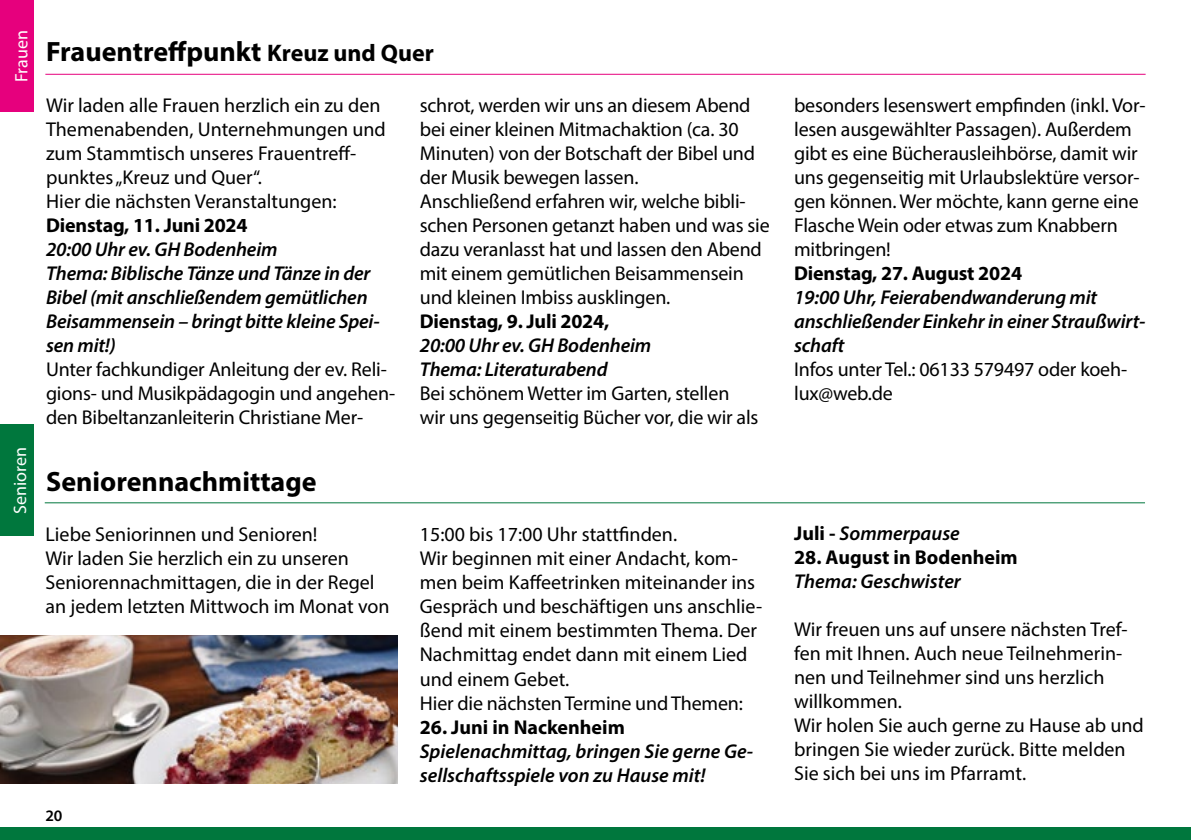
<style>
.page{position:relative;width:1191px;height:840px;background:#fff}
.page>*{position:absolute;margin:0;border:0;box-sizing:border-box;transform-origin:0 0}
.t1{font:700 28px "Myriad Pro";color:#000}
.t2{font:20px/24px "Myriad Pro";letter-spacing:-.01em;color:#000}
.t3{font:italic 600 20px/24px "Myriad Pro";letter-spacing:-.01em;color:#000}
.t4{font:700 20px "Myriad Pro";letter-spacing:-.01em;color:#000}
.t5{font:18px "Myriad Pro";color:#fff}
.t6{font:600 16px "Myriad Pro";color:#000}
.s1{font-size:24px}
.s2{font-weight:700;font-style:normal}
</style>
<div class="page">
<hr style="left:45px;top:74px;width:1100px;height:1px;background:#e6007d">
<div style="left:0;top:827px;width:1191px;height:12px;background:#00773d"></div>
<img style="left:0;top:635px;width:397px;height:147px">
<hr style="left:45px;top:502px;width:1100px;height:1px;background:#00773d">
<div style="left:0;top:0;width:34px;height:111px;background:#e6007d"></div>
<div style="left:0;top:424px;width:34px;height:111px;background:#00773d"></div>
<p class="t5" style="left:10px;top:82px;width:53px;rotate:-90deg">Frauen</p>
<p class="t5" style="left:9px;top:513px;width:68px;rotate:-90deg">Senioren</p>
<h1 class="t1" style="left:46px;top:33px;width:389px">Frauentreffpunkt <span class="s1">Kreuz und Quer</span></h1>
<p class="t2" style="left:46px;top:92px;width:341px">Wir laden alle Frauen herzlich ein zu den Themenabenden, Unternehmungen und zum Stammtisch unseres Frauentreff&shy;punktes „Kreuz und Quer“.<br>Hier die nächsten Veranstaltungen:</p>
<p class="t4" style="left:46px;top:212px;width:203px">Dienstag, 11. Juni 2024</p>
<p class="t3" style="left:46px;top:236px;width:335px">20:00 Uhr ev. GH Bodenheim<br>Thema: Biblische Tänze und Tänze in der<br>Bibel (mit anschließendem gemütlichen<br>Beisammensein – bringt bitte kleine Spei&shy;sen mit!)</p>
<p class="t2" style="left:46px;top:356px;width:350px">Unter fachkundiger Anleitung der ev. Reli&shy;gions- und Musikpädagogin und angehen&shy;den Bibeltanzanleiterin Christiane Mer-</p>
<p class="t2" style="left:420px;top:92px;width:351px">schrot, werden wir uns an diesem Abend bei einer kleinen Mitmachaktion (ca. 30<br>Minuten) von der Botschaft der Bibel und der Musik bewegen lassen.<br>Anschließend erfahren wir, welche bibli&shy;schen Personen getanzt haben und was sie dazu veranlasst hat und lassen den Abend mit einem gemütlichen Beisammensein und kleinen Imbiss ausklingen.</p>
<p class="t4" style="left:420px;top:308px;width:191px">Dienstag, 9. Juli 2024,</p>
<p class="t3" style="left:420px;top:332px;width:233px">20:00 Uhr ev. GH Bodenheim<br>Thema: Literaturabend</p>
<p class="t2" style="left:420px;top:380px;width:340px">Bei schönem Wetter im Garten, stellen wir uns gegenseitig Bücher vor, die wir als</p>
<h1 class="t1" style="left:46px;top:463px;width:272px">Seniorennachmittage</h1>
<p class="t2" style="left:46px;top:522px;width:345px">Liebe Seniorinnen und Senioren!<br>Wir laden Sie herzlich ein zu unseren Seniorennachmittagen, die in der Regel an jedem letzten Mittwoch im Monat von</p>
<p class="t6" style="left:45px;top:804px;width:19px">20</p>
<p class="t2" style="left:420px;top:522px;width:344px">15:00 bis 17:00 Uhr stattfinden.<br>Wir beginnen mit einer Andacht, kom&shy;men beim Kaffeetrinken miteinander ins Gespräch und beschäftigen uns anschlie&shy;ßend mit einem bestimmten Thema. Der Nachmittag endet dann mit einem Lied und einem Gebet.<br>Hier die nächsten Termine und Themen:</p>
<p class="t4" style="left:420px;top:713px;width:206px">26. Juni in Nackenheim</p>
<p class="t3" style="left:420px;top:738px;width:335px">Spielenachmittag, bringen Sie gerne Ge&shy;sellschaftsspiele von zu Hause mit!</p>
<p class="t2" style="left:794px;top:92px;width:353px">besonders lesenswert empfinden (inkl. Vor&shy;lesen ausgewählter Passagen). Außerdem gibt es eine Bücherausleihbörse, damit wir uns gegenseitig mit Urlaubslektüre versor&shy;gen können. Wer möchte, kann gerne eine Flasche Wein oder etwas zum Knabbern mitbringen!</p>
<p class="t4" style="left:794px;top:260px;width:229px">Dienstag, 27. August 2024</p>
<p class="t3" style="left:794px;top:284px;width:353px">19:00 Uhr, Feierabendwanderung mit anschließender Einkehr in einer Straußwirt&shy;schaft</p>
<p class="t2" style="left:794px;top:356px;width:334px">Infos unter Tel.: 06133 579497 oder koeh&shy;lux@web.de</p>
<p class="t3" style="left:794px;top:520px;width:167px"><span class="s2">Juli -</span> Sommerpause</p>
<p class="t4" style="left:794px;top:543px;width:225px">28. August in Bodenheim</p>
<p class="t3" style="left:794px;top:568px;width:168px">Thema: Geschwister</p>
<p class="t2" style="left:794px;top:616px;width:351px">Wir freuen uns auf unsere nächsten Tref&shy;fen mit Ihnen. Auch neue Teilnehmerin&shy;nen und Teilnehmer sind uns herzlich willkommen.<br>Wir holen Sie auch gerne zu Hause ab und bringen Sie wieder zurück. Bitte melden Sie sich bei uns im Pfarramt.</p>
</div>
